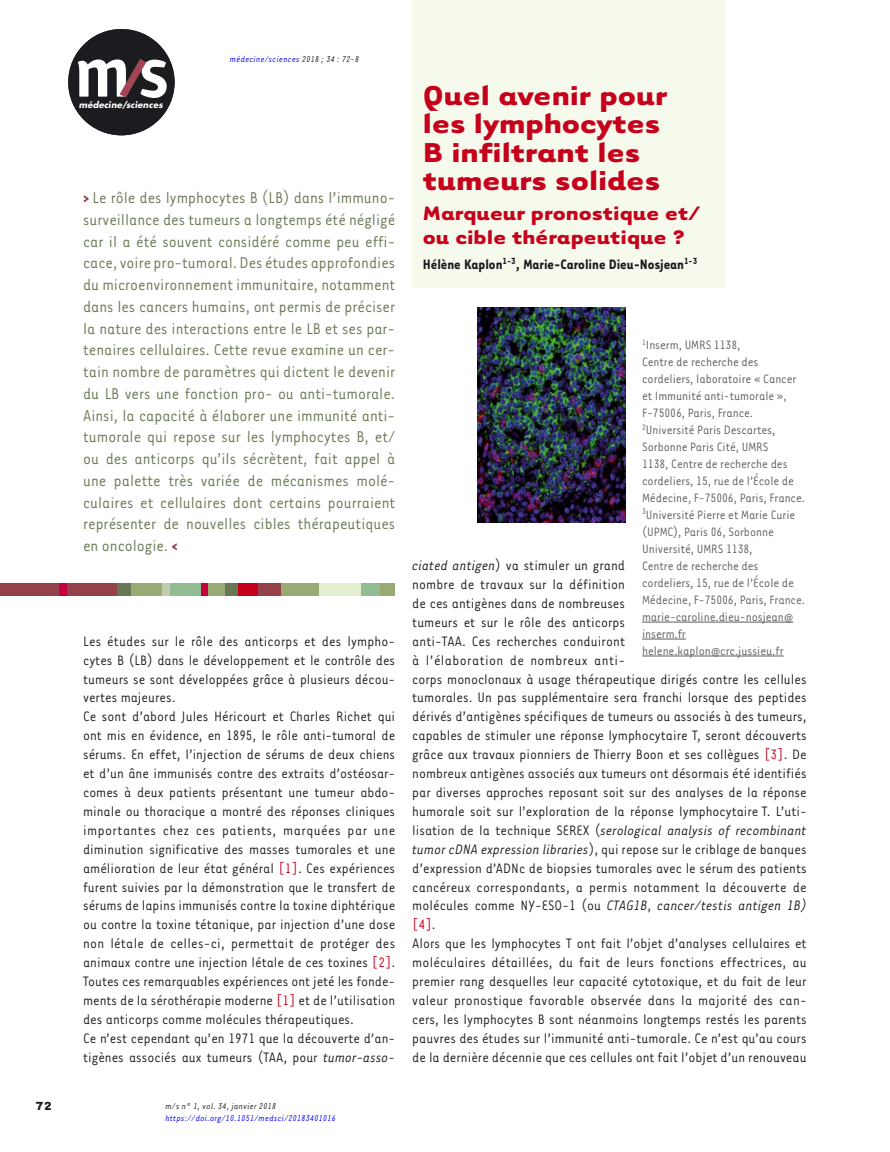
<style>
.page{position:relative;width:890px;height:1152px;background:#fff}
.page>*{position:absolute;margin:0;border:0;box-sizing:border-box;transform-origin:0 0}
.t1{font:700 31.5px/28.2px "Tarzana Wide";color:#c6001a}
.t2{font:700 22.5px/24px "Tarzana Wide";color:#c6001a}
.t3{font:18px/21.8px "Tarzana Narrow";color:#697754;text-align:justify}
.t4{font:15.75px/18.9px "Tarzana Narrow";color:#1b1c20}
.t5{font:700 15.75px "Tarzana Narrow";color:#1b1c20}
.t6{font:13.95px/17px "Tarzana Narrow";letter-spacing:-.005em;color:#5c5b60}
.t7{font:700 13.5px "Tarzana Wide";color:#1b1c20}
.t8{font:italic 9.75px "Tarzana Narrow";letter-spacing:.025em;color:#00f}
.t9{font:italic 9.75px "Tarzana Narrow";letter-spacing:.025em;color:#1b1c20}
.t10{font:italic 700 8.55px "Futura";letter-spacing:.01em;color:#fff}
.s1{color:#1b1c20}
.s2{font-weight:700;color:#95414c}
.s3{color:#c6001a}
.s4{font-style:italic}
</style>
<div class="page">
<div style="left:68px;top:29px;width:106px;height:106px;background:#1b1c20;border-radius:50%"></div>
<svg style="left:78px;top:59px;width:88px;height:39px"></svg>
<div style="left:412px;top:0;width:312px;height:287px;background:#f6faed"></div>
<div style="left:0;top:583px;width:118px;height:13px;background:#95414c"></div>
<div style="left:117px;top:583px;width:18px;height:13px;background:#697754"></div>
<div style="left:224px;top:583px;width:14px;height:13px;background:#697754"></div>
<div style="left:131px;top:583px;width:31px;height:13px;background:#9aaa73"></div>
<div style="left:167px;top:583px;width:34px;height:13px;background:#92bc91"></div>
<div style="left:360px;top:583px;width:21px;height:13px;background:#92bc91"></div>
<div style="left:205px;top:583px;width:20px;height:13px;background:#9aaa73"></div>
<div style="left:380px;top:583px;width:15px;height:13px;background:#9aaa73"></div>
<div style="left:279px;top:583px;width:40px;height:13px;background:#9aaa73"></div>
<div style="left:319px;top:583px;width:41px;height:13px;background:#e3efce"></div>
<div style="left:162px;top:583px;width:8px;height:13px;background:#c2ccb0"></div>
<div style="left:59px;top:583px;width:7px;height:13px;background:#c6003c"></div>
<div style="left:201px;top:583px;width:6px;height:13px;background:#c6003c"></div>
<div style="left:238px;top:583px;width:28px;height:13px;background:#c6001a"></div>
<div style="left:258px;top:583px;width:22px;height:13px;background:#95414c"></div>
<hr style="left:641px;top:622px;width:152px;height:1px;background:#5c5b60">
<hr style="left:641px;top:639px;width:44px;height:1px;background:#5c5b60">
<hr style="left:641px;top:656px;width:142px;height:1px;background:#5c5b60">
<img style="left:477px;top:307px;width:147px;height:215px">
<p class="t10" style="left:79px;top:100px;width:85px">médecine/sciences</p>
<p class="t8" style="left:230px;top:55px;width:131px">médecine/sciences <span class="s1">2018 ; 34 : 72-8</span></p>
<p class="t3" style="left:83px;top:188px;width:313px"><span class="s2">&gt;</span> Le rôle des lymphocytes B (LB) dans l’immuno&shy;surveillance des tumeurs a longtemps été négligé car il a été souvent considéré comme peu effi&shy;cace, voire pro-tumoral. Des études approfondies du microenvironnement immunitaire, notamment dans les cancers humains, ont permis de préciser la nature des interactions entre le LB et ses par&shy;tenaires cellulaires. Cette revue examine un cer&shy;tain nombre de paramètres qui dictent le devenir du LB vers une fonction pro- ou anti-tumorale.<br>Ainsi, la capacité à élaborer une immunité anti&shy;tumorale qui repose sur les lymphocytes B, et/ ou des anticorps qu’ils sécrètent, fait appel à une palette très variée de mécanismes molé&shy;culaires et cellulaires dont certains pourraient représenter de nouvelles cibles thérapeutiques en oncologie. <span class="s2">&lt;</span></p>
<p class="t4" style="left:83px;top:632px;width:313px">Les études sur le rôle des anticorps et des lympho&shy;cytes B (LB) dans le développement et le contrôle des tumeurs se sont développées grâce à plusieurs décou&shy;vertes majeures.<br>Ce sont d’abord Jules Héricourt et Charles Richet qui ont mis en évidence, en 1895, le rôle anti-tumoral de sérums. En effet, l’injection de sérums de deux chiens et d’un âne immunisés contre des extraits d’ostéosar&shy;comes à deux patients présentant une tumeur abdo&shy;minale ou thoracique a montré des réponses cliniques importantes chez ces patients, marquées par une diminution significative des masses tumorales et une amélioration de leur état général <span class="s3">[1]</span>. Ces expériences furent suivies par la démonstration que le transfert de sérums de lapins immunisés contre la toxine diphtérique ou contre la toxine tétanique, par injection d’une dose non létale de celles-ci, permettait de protéger des animaux contre une injection létale de ces toxines <span class="s3">[2]</span>.<br>Toutes ces remarquables expériences ont jeté les fonde&shy;ments de la sérothérapie moderne <span class="s3">[1]</span> et de l’utilisation des anticorps comme molécules thérapeutiques.<br>Ce n’est cependant qu’en 1971 que la découverte d’an&shy;tigènes associés aux tumeurs (TAA, pour <span class="s4">tumor-asso-</span></p>
<p class="t7" style="left:36px;top:1100px;width:18px">72</p>
<p class="t9" style="left:165px;top:1102px;width:112px">m/s n° 1, vol. 34, janvier 2018</p>
<p class="t8" style="left:165px;top:1113px;width:172px">https://doi.org/10.1051/medsci/20183401016</p>
<h1 class="t1" style="left:422px;top:85px;width:245px">Quel avenir pour les lymphocytes<br>B infiltrant les tumeurs solides</h1>
<h2 class="t2" style="left:422px;top:204px;width:278px">Marqueur pronostique et/ ou cible thérapeutique ?</h2>
<p class="t5" style="left:422px;top:258px;width:275px">Hélène Kaplon<sup>1-3</sup>, Marie-Caroline Dieu-Nosjean<sup>1-3</sup></p>
<p class="t6" style="left:641px;top:338px;width:164px"><sup>1</sup>Inserm, UMRS 1138,<br>Centre de recherche des cordeliers, laboratoire « Cancer et Immunité anti-tumorale »,<br>F-75006, Paris, France.<br><sup>2</sup>Université Paris Descartes,<br>Sorbonne Paris Cité, UMRS<br>1138, Centre de recherche des cordeliers, 15, rue de l’École de<br>Médecine, F-75006, Paris, France.<br><sup>3</sup>Université Pierre et Marie Curie (UPMC), Paris 06, Sorbonne<br>Université, UMRS 1138,<br>Centre de recherche des cordeliers, 15, rue de l’École de<br>Médecine, F-75006, Paris, France. marie-caroline.dieu-nosjean@ inserm.fr helene.kaplon@crc.jussieu.fr</p>
<p class="t4" style="left:412px;top:557px;width:396px"><span class="s4">ciated antigen</span>) va stimuler un grand<br>nombre de travaux sur la définition<br>de ces antigènes dans de nombreuses<br>tumeurs et sur le rôle des anticorps<br>anti-TAA. Ces recherches conduiront<br>à l’élaboration de nombreux anti-<br>corps monoclonaux à usage thérapeutique dirigés contre les cellules tumorales. Un pas supplémentaire sera franchi lorsque des peptides dérivés d’antigènes spécifiques de tumeurs ou associés à des tumeurs, capables de stimuler une réponse lymphocytaire T, seront découverts grâce aux travaux pionniers de Thierry Boon et ses collègues <span class="s3">[3]</span>. De nombreux antigènes associés aux tumeurs ont désormais été identifiés par diverses approches reposant soit sur des analyses de la réponse humorale soit sur l’exploration de la réponse lymphocytaire T. L’uti&shy;lisation de la technique SEREX (<span class="s4">serological analysis of recombinant tumor cDNA expression libraries</span>), qui repose sur le criblage de banques d’expression d’ADNc de biopsies tumorales avec le sérum des patients cancéreux correspondants, a permis notamment la découverte de molécules comme NY-ESO-1 (ou <span class="s4">CTAG1B</span>, <span class="s4">cancer/testis antigen 1B) </span><span class="s3">[4]</span>.<br>Alors que les lymphocytes T ont fait l’objet d’analyses cellulaires et moléculaires détaillées, du fait de leurs fonctions effectrices, au premier rang desquelles leur capacité cytotoxique, et du fait de leur valeur pronostique favorable observée dans la majorité des can&shy;cers, les lymphocytes B sont néanmoins longtemps restés les parents pauvres des études sur l’immunité anti-tumorale. Ce n’est qu’au cours de la dernière décennie que ces cellules ont fait l’objet d’un renouveau</p>
</div>
